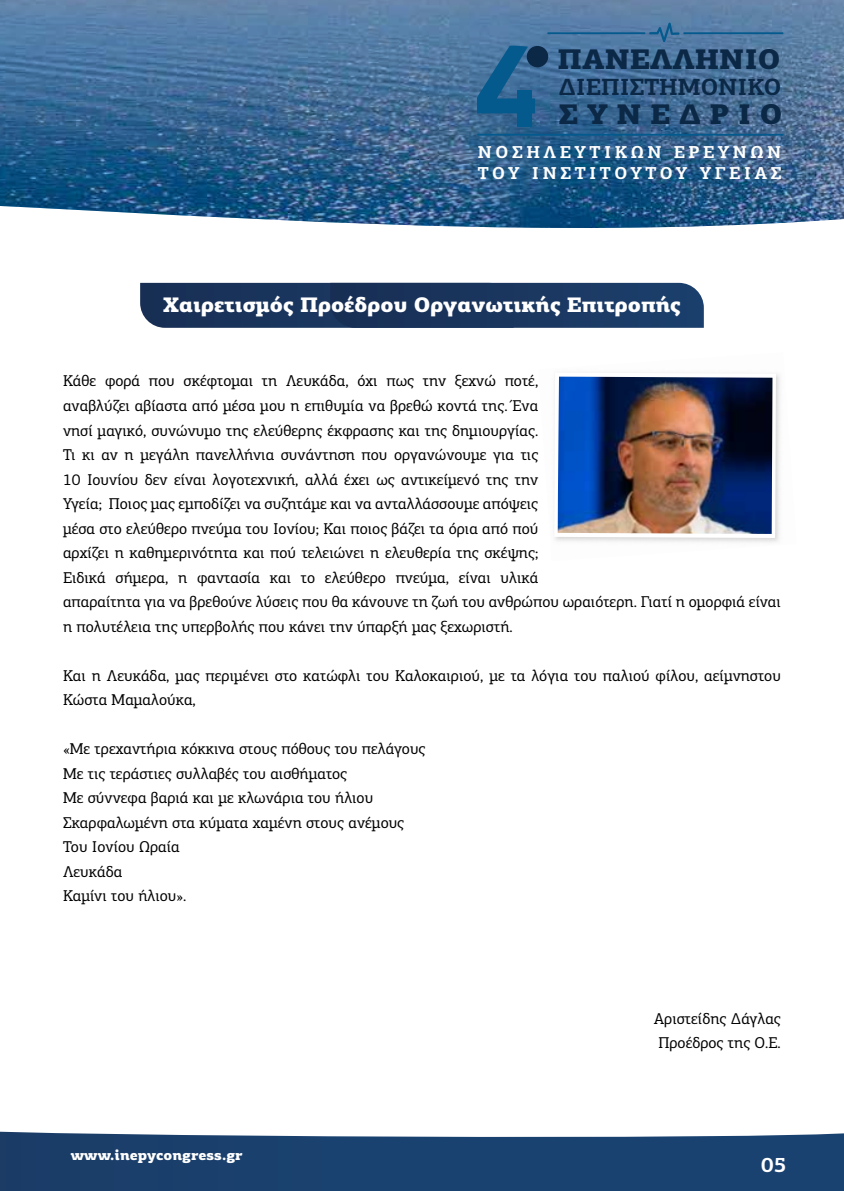
<style>
.page{position:relative;width:844px;height:1191px;background:#fff}
.page>*{position:absolute;margin:0;border:0;box-sizing:border-box;transform-origin:0 0}
.t1{font:900 28.35px "PF Centro Slab Pro";color:#0b2846}
.t2{font:700 23.45px "PF Centro Slab Pro";color:#0b2846}
.t3{font:900 21px "PF Centro Slab Pro";color:#fff}
.t4{font:700 21px "PF Centro Slab Pro";color:#fff}
.t5{font:700 17.32px/20.8px "PF Centro Slab Pro";letter-spacing:.2em;color:#fff}
.t6{font:15.75px/24.5px "PF Centro Slab Pro";color:#000}
.t7{font:900 14px "PF Centro Slab Pro";color:#fff}
</style>
<div class="page">
<svg style="left:0;top:0;width:843px;height:228px;background:#446f99"></svg>
<hr style="left:547px;top:32px;width:98px;height:2px;background:#045a8d">
<hr style="left:683px;top:32px;width:100px;height:2px;background:#045a8d">
<svg style="left:649px;top:23px;width:30px;height:19px"></svg>
<hr style="left:477px;top:134px;width:306px;height:2px;background:#045a8d">
<div style="left:526px;top:46px;width:22px;height:21px;background:#0b2846;border-radius:50%"></div>
<svg style="left:477px;top:45px;width:58px;height:68px;background:#266593"></svg>
<div style="left:516px;top:90px;width:15px;height:37px;background:#045a8d"></div>
<svg style="left:0;top:1131px;width:843px;height:60px;background:#2b4f79"></svg>
<svg style="left:140px;top:283px;width:563px;height:45px;background:#1c3860"></svg>
<img style="left:555px;top:374px;width:225px;height:168px">
<svg style="left:554px;top:374px;width:221px;height:164px"></svg>
<img style="left:557px;top:376px;width:215px;height:158px">
<h1 class="t1" style="left:557px;top:40px;width:224px">ΠΑΝΕΛΛΗΝΙΟ</h1>
<h2 class="t2" style="left:558px;top:72px;width:224px">∆ΙΕΠΙΣΤΗΜΟΝΙΚΟ</h2>
<h1 class="t1" style="left:558px;top:95px;width:225px">ΣΥΝΕ∆ΡΙΟ</h1>
<p class="t5" style="left:477px;top:142px;width:305px">ΝΟΣΗΛΕΥΤΙΚΩΝ ΕΡΕΥΝΩΝ<br>ΤΟΥ ΙΝΣΤΙΤΟΥΤΟΥ ΥΓΕΙΑΣ</p>
<h3 class="t3" style="left:163px;top:291px;width:519px">Χαιρετισμός Προέδρου Οργανωτικής Επιτροπής</h3>
<p class="t6" style="left:63px;top:369px;width:719px">Κάθε φορά που σκέφτομαι τη Λευκάδα, όχι πως την ξεχνώ ποτέ,<br>αναβλύζει αβίαστα από μέσα μου η επιθυμία να βρεθώ κοντά της. Ένα<br>νησί μαγικό, συνώνυμο της ελεύθερης έκφρασης και της δημιουργίας.<br>Τι κι αν η μεγάλη πανελλήνια συνάντηση που οργανώνουμε για τις<br>10 Ιουνίου δεν είναι λογοτεχνική, αλλά έχει ως αντικείμενό της την<br>Υγεία; Ποιος μας εμποδίζει να συζητάμε και να ανταλλάσσουμε απόψεις<br>μέσα στο ελεύθερο πνεύμα του Ιονίου; Και ποιος βάζει τα όρια από πού<br>αρχίζει η καθημερινότητα και πού τελειώνει η ελευθερία της σκέψης;<br>Ειδικά σήμερα, η φαντασία και το ελεύθερο πνεύμα, είναι υλικά<br>απαραίτητα για να βρεθούνε λύσεις που θα κάνουνε τη ζωή του ανθρώπου ωραιότερη. Γιατί η ομορφιά είναι η πολυτέλεια της υπερβολής που κάνει την ύπαρξή μας ξεχωριστή.</p>
<p class="t6" style="left:63px;top:663px;width:719px">Και η Λευκάδα, μας περιμένει στο κατώφλι του Καλοκαιριού, με τα λόγια του παλιού φίλου, αείμνηστου<br>Κώστα Μαμαλούκα,</p>
<p class="t6" style="left:63px;top:736px;width:364px">«Με τρεχαντήρια κόκκινα στους πόθους του πελάγους<br>Με τις τεράστιες συλλαβές του αισθήματος<br>Με σύννεφα βαριά και με κλωνάρια του ήλιου<br>Σκαρφαλωμένη στα κύματα χαμένη στους ανέμους<br>Του Ιονίου Ωραία<br>Λευκάδα<br>Καμίνι του ήλιου».</p>
<p class="t7" style="left:71px;top:1146px;width:173px">www.inepycongress.gr</p>
<p class="t6" style="left:653px;top:1006px;width:129px">Αριστείδης Δάγλας<br>Προέδρος της Ο.Ε.</p>
<h3 class="t4" style="left:761px;top:1151px;width:27px">05</h3>
</div>
